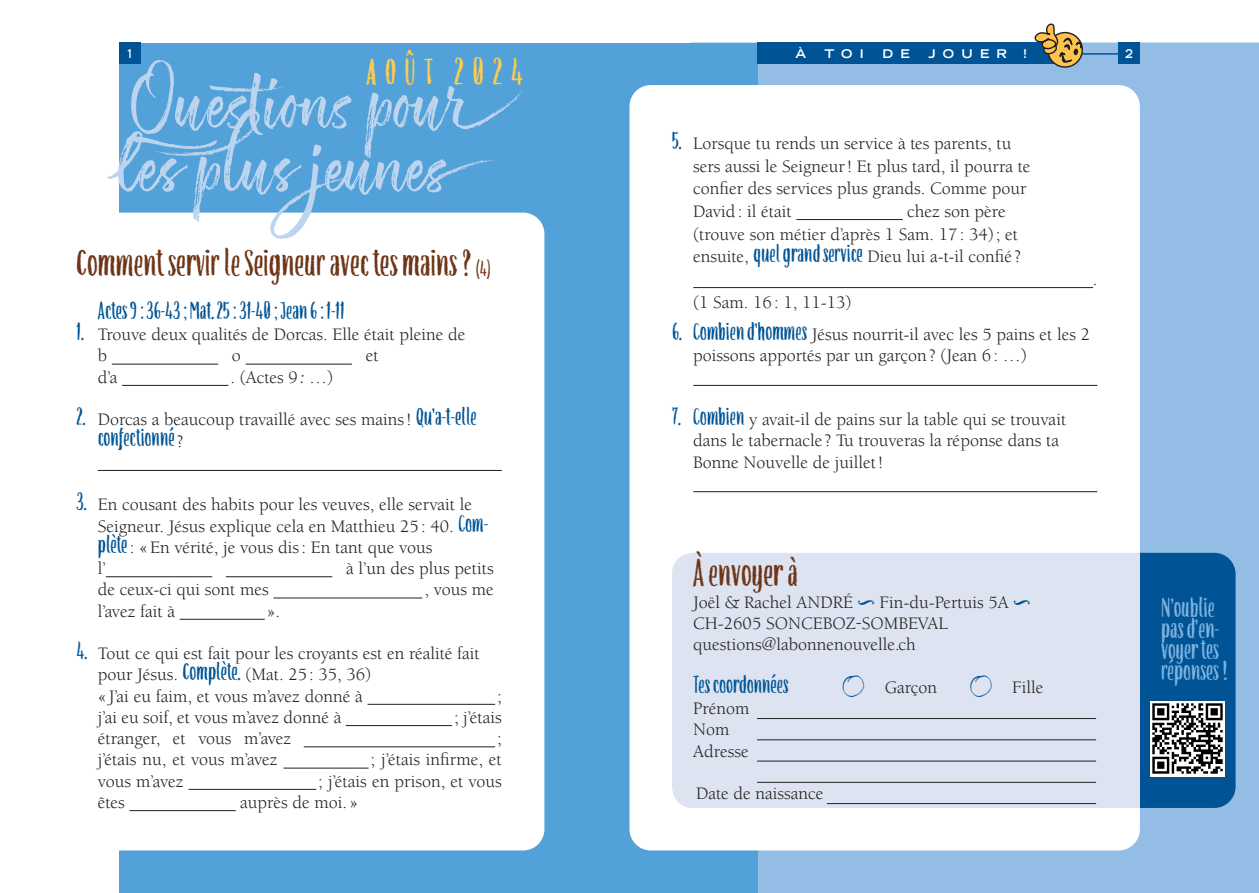
<style>
.page{position:relative;width:1259px;height:893px;background:#fff}
.page>*{position:absolute;margin:0;border:0;box-sizing:border-box;transform-origin:0 0}
.t1{font:72px/63.8px "ATS Script";color:#bcd4ee}
.t2{font:condensed 42px "ATS Cond";color:#6e3518}
.t3{font:condensed 42px "ATS Cond";letter-spacing:.2em;color:#fecc4e}
.t4{font:condensed 30px/21.3px "ATS Cond";color:#7fb3e0}
.t5{font:condensed 27px "ATS Cond";color:#005495}
.t6{font:18px/21.3px "Berkeley Pro";color:#231f20}
.t7{font:700 expanded 12px "Trade Gothic LT Std";letter-spacing:.6em;color:#fff}
.t8{font:700 expanded 12px "Trade Gothic LT Std";letter-spacing:.6em;color:#fff;scale:.85 1}
.s1{font-family:"ATS Cond";font-stretch:condensed;font-size:27px;color:#005495}
.s2{font-size:24px}
.s3{font-style:italic}
.s4{font-family:"Berkeley Pro";font-stretch:normal;font-size:18px;color:#231f20}
.s5{font-family:"ATS Extras";font-size:22.5px;color:#005495}
</style>
<div class="page">
<div style="left:757px;top:43px;width:502px;height:850px;background:#93bde5"></div>
<div style="left:119px;top:43px;width:638px;height:850px;background:#52a1d8"></div>
<div style="left:672px;top:553px;width:563px;height:255px;background:#005495;border-radius:21px"></div>
<div style="left:629px;top:85px;width:511px;height:765px;background:#fff;border-radius:21px"></div>
<div style="left:34px;top:213px;width:510px;height:637px;background:#fff;border-radius:21px"></div>
<img style="left:1150px;top:702px;width:75px;height:74px">
<div style="left:672px;top:553px;width:468px;height:255px;background:#dde3f0"></div>
<hr style="left:757px;top:718px;width:339px;height:1px;background:#231f20">
<hr style="left:757px;top:739px;width:339px;height:1px;background:#231f20">
<hr style="left:757px;top:761px;width:339px;height:1px;background:#231f20">
<hr style="left:757px;top:782px;width:339px;height:1px;background:#231f20">
<hr style="left:827px;top:803px;width:269px;height:1px;background:#231f20">
<hr style="left:796px;top:219px;width:106px;height:1px;background:#231f20">
<hr style="left:693px;top:287px;width:400px;height:1px;background:#231f20">
<hr style="left:693px;top:385px;width:404px;height:1px;background:#231f20">
<hr style="left:693px;top:491px;width:404px;height:1px;background:#231f20">
<hr style="left:112px;top:364px;width:106px;height:1px;background:#231f20">
<hr style="left:246px;top:364px;width:106px;height:1px;background:#231f20">
<hr style="left:122px;top:385px;width:106px;height:1px;background:#231f20">
<hr style="left:98px;top:470px;width:404px;height:1px;background:#231f20">
<hr style="left:106px;top:576px;width:106px;height:1px;background:#231f20">
<hr style="left:226px;top:576px;width:106px;height:1px;background:#231f20">
<hr style="left:273px;top:598px;width:149px;height:1px;background:#231f20">
<hr style="left:180px;top:619px;width:85px;height:1px;background:#231f20">
<hr style="left:367px;top:704px;width:128px;height:1px;background:#231f20">
<hr style="left:346px;top:725px;width:106px;height:1px;background:#231f20">
<hr style="left:304px;top:746px;width:191px;height:1px;background:#231f20">
<hr style="left:283px;top:768px;width:85px;height:1px;background:#231f20">
<hr style="left:189px;top:789px;width:127px;height:1px;background:#231f20">
<hr style="left:129px;top:810px;width:107px;height:1px;background:#231f20">
<hr style="left:757px;top:53px;width:383px;height:2px;background:#005495">
<div style="left:757px;top:43px;width:308px;height:21px;background:#005495"></div>
<div style="left:1118px;top:43px;width:22px;height:21px;background:#005495"></div>
<div style="left:119px;top:43px;width:21px;height:21px;background:#005495"></div>
<svg style="left:1033px;top:23px;width:50px;height:49px"></svg>
<p class="t8" style="left:126px;top:46px;width:10px">1</p>
<p class="t7" style="left:795px;top:46px;width:12px">À</p>
<p class="t7" style="left:824px;top:46px;width:41px">TOI</p>
<p class="t7" style="left:882px;top:46px;width:29px">D E</p>
<p class="t7" style="left:928px;top:46px;width:80px">JOUER</p>
<p class="t7" style="left:1023px;top:46px;width:5px">!</p>
<p class="t8" style="left:1125px;top:46px;width:10px">2</p>
<h2 class="t3" style="left:367px;top:48px;width:158px">AOÛT 2024</h2>
<h1 class="t1" style="left:119px;top:71px;width:406px">Questions pour les plus jeunes</h1>
<p class="t6" style="left:693px;top:132px;width:338px;line-height:22.6px;text-indent:-21px"><span class="s1">5.</span> Lorsque tu rends un service à tes parents, tu sers aussi le Seigneur! Et plus tard, il pourra te confier des services plus grands. Comme pour David: il était</p>
<p class="t6" style="left:693px;top:200px;width:329px;line-height:22.6px;text-indent:214px">chez son père (trouve son métier d’après 1 Sam. 17: 34); et ensuite, <span class="s1">quel grand service</span> Dieu lui a-t-il confié ?</p>
<h2 class="t2" style="left:77px;top:240px;width:416px">Comment servir le Seigneur avec tes mains ? <span class="s2">(4)</span></h2>
<h3 class="t5" style="left:98px;top:295px;width:248px">Actes 9: 36-43; Mat. 25: 31-40; Jean 6: 1-11</h3>
<p class="t6" style="left:98px;top:324px;width:369px;text-indent:-21px"><span class="s1">1.</span> Trouve deux qualités de Dorcas. Elle était pleine de b</p>
<p class="t6" style="left:1092px;top:269px;width:6px">.</p>
<p class="t6" style="left:693px;top:291px;width:160px">(1 Sam. 16: 1, 11-13)</p>
<p class="t6" style="left:693px;top:324px;width:398px;text-indent:-21px"><span class="s1">6. Combien d’hommes</span> Jésus nourrit-il avec les 5 pains et les 2 poissons apportés par un garçon? (Jean 6: …)</p>
<p class="t6" style="left:232px;top:345px;width:10px">o</p>
<p class="t6" style="left:366px;top:345px;width:14px">et</p>
<p class="t6" style="left:98px;top:367px;width:21px">d’a</p>
<p class="t6" style="left:230px;top:367px;width:104px">. (Actes 9<span class="s3">:</span> …)</p>
<p class="t6" style="left:77px;top:409px;width:402px"><span class="s1">2.</span> Dorcas a beaucoup travaillé avec ses mains! <span class="s1">Qu’a-t-elle</span></p>
<h3 class="t5" style="left:98px;top:423px;width:87px">confectionné<span class="s4">?</span></h3>
<p class="t6" style="left:98px;top:494px;width:392px;text-indent:-21px"><span class="s1">3.</span> En cousant des habits pour les veuves, elle servait le Seigneur. Jésus explique cela en Matthieu 25: 40. <span class="s1">Com&shy;plète</span>: «En vérité, je vous dis: En tant que vous<br>l’</p>
<p class="t6" style="left:346px;top:558px;width:149px">à l’un des plus petits</p>
<p class="t6" style="left:98px;top:579px;width:172px">de ceux-ci qui sont mes</p>
<p class="t6" style="left:424px;top:579px;width:71px">, vous me</p>
<p class="t6" style="left:98px;top:600px;width:79px">l’avez fait à</p>
<p class="t6" style="left:267px;top:600px;width:15px">».</p>
<p class="t6" style="left:98px;top:643px;width:384px;text-indent:-21px"><span class="s1">4.</span> Tout ce qui est fait pour les croyants est en réalité fait pour Jésus. <span class="s1">Complète.</span> (Mat. 25: 35, 36)<br>« J’ai eu faim, et vous m’avez donné à</p>
<p class="t6" style="left:497px;top:685px;width:6px">;</p>
<p class="t6" style="left:98px;top:707px;width:245px">j’ai eu soif, et vous m’avez donné à</p>
<p class="t6" style="left:454px;top:707px;width:49px">; j’étais</p>
<p class="t6" style="left:98px;top:728px;width:195px">étranger, et vous m’avez</p>
<p class="t6" style="left:497px;top:728px;width:6px">;</p>
<p class="t6" style="left:98px;top:749px;width:181px">j’étais nu, et vous m’avez</p>
<p class="t6" style="left:371px;top:749px;width:133px">; j’étais infirme, et</p>
<p class="t6" style="left:98px;top:770px;width:87px">vous m’avez</p>
<p class="t6" style="left:318px;top:770px;width:185px">; j’étais en prison, et vous</p>
<p class="t6" style="left:98px;top:792px;width:28px">êtes</p>
<p class="t6" style="left:240px;top:792px;width:119px">auprès de moi.»</p>
<p class="t6" style="left:693px;top:409px;width:374px;text-indent:-21px"><span class="s1">7. Combien</span> y avait-il de pains sur la table qui se trouvait dans le tabernacle ? Tu trouveras la réponse dans ta<br>Bonne Nouvelle de juillet!</p>
<h2 class="t2" style="left:693px;top:550px;width:106px">À envoyer à</h2>
<p class="t6" style="left:693px;top:591px;width:339px">Joël &amp; Rachel ANDRÉ <sup>…</sup> Fin-du-Pertuis 5A <sup>…<br></sup>CH-2605 SONCEBOZ-SOMBEVAL questions@labonnenouvelle.ch</p>
<h3 class="t5" style="left:693px;top:669px;width:97px">Tes coordonnées</h3>
<p class="t6" style="left:842px;top:677px;width:96px"><span class="s5">£</span> Garçon</p>
<p class="t6" style="left:969px;top:677px;width:75px"><span class="s5">£</span> Fille</p>
<p class="t6" style="left:693px;top:698px;width:58px">Prénom<br>Nom<br>Adresse</p>
<p class="t6" style="left:696px;top:783px;width:129px">Date de naissance</p>
<h3 class="t4" style="left:1161px;top:596px;width:68px">N’oublie pas d’en&shy;voyer tes réponses!</h3>
</div>
